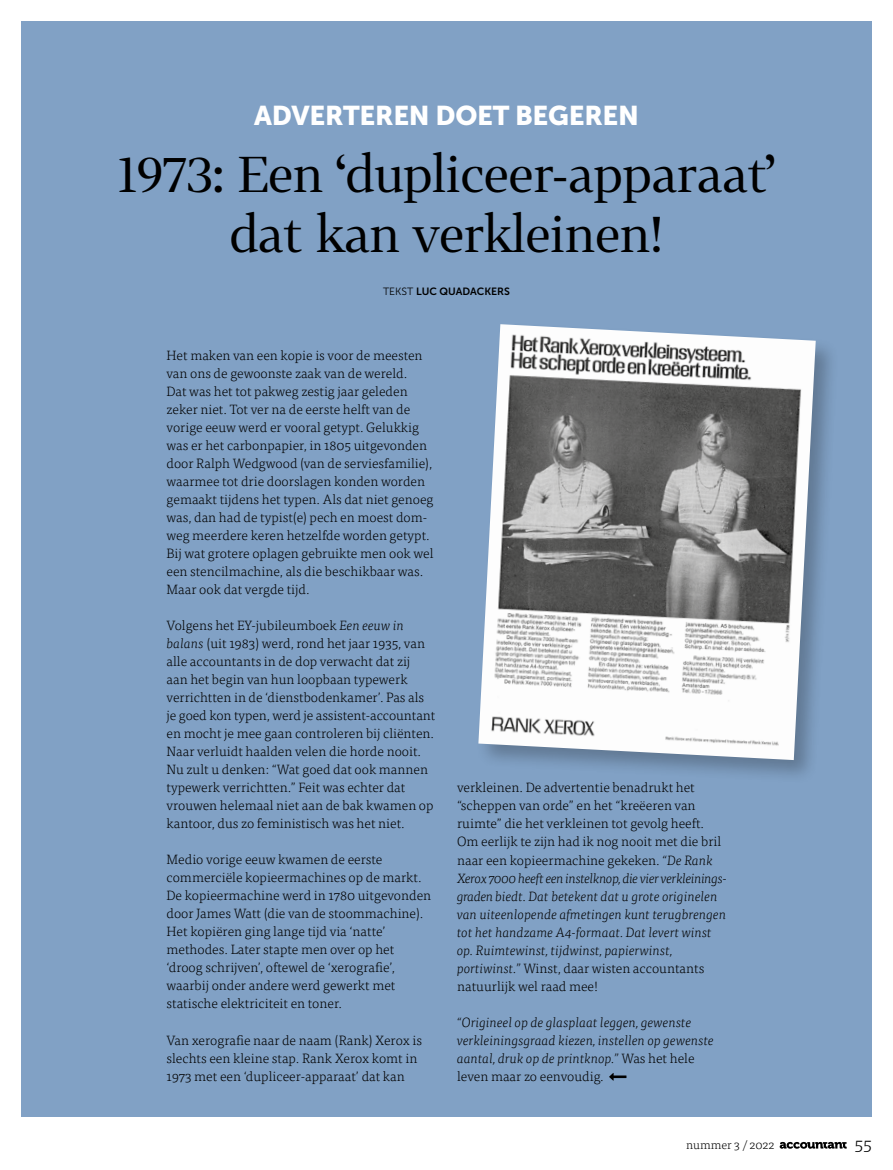
<style>
.page{position:relative;width:893px;height:1170px;background:#fff}
.page>*{position:absolute;margin:0;border:0;box-sizing:border-box;transform-origin:0 0}
.t1{font:49.5px/59.4px "Tabac G2";letter-spacing:-.01em;color:#000;text-align:center}
.t2{font:27px "Museo Sans 900";letter-spacing:-.01em;color:#fff}
.t3{font:300 18px "Tisa Pro";color:#000}
.t4{font:300 13.5px/18px "Tisa Pro";color:#000}
.t5{font:italic 300 13.5px/18px "Tisa Pro";color:#000}
.t6{font:300 12px "Tisa Pro";color:#000}
.t7{font:10.5px "Museo Sans 700";color:#000}
.s1{font-family:"Museo Sans 300"}
.s2{font-style:italic}
.s3{font-style:normal}
</style>
<div class="page">
<svg style="left:780px;top:1141px;width:67px;height:7px"></svg>
<div style="left:21px;top:21px;width:851px;height:1095px;background:#81a1c5"></div>
<div style="left:476px;top:321px;width:364px;height:463px;background:#000;opacity:.25"></div>
<img style="left:478px;top:324px;width:338px;height:436px">
<svg style="left:609px;top:1073px;width:17px;height:7px"></svg>
<h2 class="t2" style="left:254px;top:100px;width:386px">ADVERTEREN DOET BEGEREN</h2>
<h1 class="t1" style="left:118px;top:144px;width:658px">1973: Een ‘dupliceer-apparaat’ dat kan verkleinen!</h1>
<p class="t7" style="left:383px;top:286px;width:128px"><span class="s1">TEKST</span> LUC QUADACKERS</p>
<p class="t4" style="left:167px;top:346px;width:269px">Het maken van een kopie is voor de meesten van ons de gewoonste zaak van de wereld.<br>Dat was het tot pakweg zestig jaar geleden zeker niet. Tot ver na de eerste helft van de vorige eeuw werd er vooral getypt. Gelukkig was er het carbonpapier, in 1805 uitgevonden door Ralph Wedgwood (van de serviesfamilie), waarmee tot drie doorslagen konden worden gemaakt tijdens het typen. Als dat niet genoeg was, dan had de typist(e) pech en moest dom&shy;weg meerdere keren hetzelfde worden getypt.<br>Bij wat grotere oplagen gebruikte men ook wel een stencilmachine, als die beschikbaar was.<br>Maar ook dat vergde tijd.</p>
<p class="t4" style="left:167px;top:616px;width:270px">Volgens het EY-jubileumboek <span class="s2">Een eeuw in balans</span> (uit 1983) werd, rond het jaar 1935, van alle accountants in de dop verwacht dat zij<br>aan het begin van hun loopbaan typewerk verrichtten in de ‘dienstbodenkamer’. Pas als je goed kon typen, werd je assistent-accountant en mocht je mee gaan controleren bij cliënten.<br>Naar verluidt haalden velen die horde nooit.<br>Nu zult u denken: “Wat goed dat ook mannen typewerk verrichtten.” Feit was echter dat vrouwen helemaal niet aan de bak kwamen op kantoor, dus zo feministisch was het niet.</p>
<p class="t4" style="left:167px;top:850px;width:266px">Medio vorige eeuw kwamen de eerste commerciële kopieermachines op de markt.<br>De kopieermachine werd in 1780 uitgevonden door James Watt (die van de stoommachine).<br>Het kopiëren ging lange tijd via ‘natte’ methodes. Later stapte men over op het ‘droog schrijven’, oftewel de ‘xerografie’, waarbij onder andere werd gewerkt met statische elektriciteit en toner.</p>
<p class="t4" style="left:167px;top:1030px;width:257px">Van xerografie naar de naam (Rank) Xerox is slechts een kleine stap. Rank Xerox komt in<br>1973 met een ‘dupliceer-apparaat’ dat kan</p>
<p class="t5" style="left:457px;top:778px;width:271px"><span class="s3">verkleinen. De advertentie benadrukt het “scheppen van orde” en het “kreëeren van ruimte” die het verkleinen tot gevolg heeft.<br>Om eerlijk te zijn had ik nog nooit met die bril naar een kopieermachine gekeken.</span> “De Rank Xerox 7000 heeft een instelknop, die vier verkleinings&shy;graden biedt. Dat betekent dat u grote originelen van uiteenlopende afmetingen kunt terugbrengen tot het handzame A4-formaat. Dat levert winst op. Ruimtewinst, tijdwinst, papierwinst, portiwinst.” <span class="s3">Winst, daar wisten accountants natuurlijk wel raad mee!</span></p>
<p class="t5" style="left:457px;top:1012px;width:258px">“Origineel op de glasplaat leggen, gewenste verkleiningsgraad kiezen, instellen op gewenste aantal, druk op de printknop.” <span class="s3">Was het hele leven maar zo eenvoudig.</span></p>
<p class="t6" style="left:686px;top:1135px;width:90px">nummer 3 / 2022</p>
<h3 class="t3" style="left:854px;top:1130px;width:19px">55</h3>
</div>
